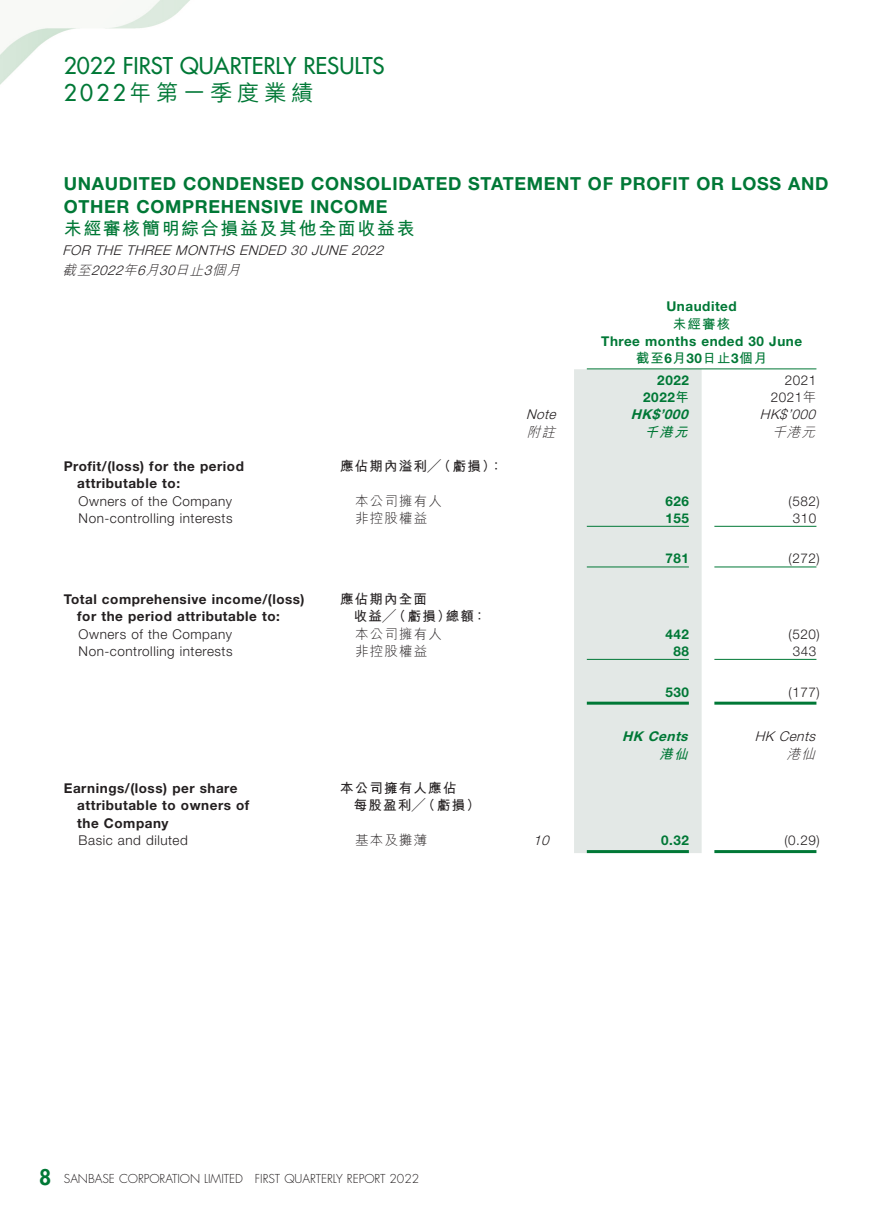
<style>
.page{position:relative;width:893px;height:1212px;background:#fff}
.page>*{position:absolute;margin:0;border:0;box-sizing:border-box;transform-origin:0 0}
.t1{font:500 22.5px "Futura Std";color:#007836}
.t2{font:500 22.5px "M Hei HK";letter-spacing:.2em;color:#007836}
.t3{font:800 21px "Futura Std";color:#007836}
.t4{font:700 18px/22.5px "Helvetica Neue LT Std";letter-spacing:.04em;color:#007836}
.t5{font:700 18px "M Hei HK";letter-spacing:.09em;color:#007836}
.t6{font:700 13.5px/17.2px "Helvetica Neue LT Std";letter-spacing:.04em;color:#231f20}
.t7{font:300 13.5px "Helvetica Neue LT Std";letter-spacing:.04em;color:#231f20}
.t8{font:700 13.5px "Helvetica Neue LT Std";letter-spacing:.04em;color:#007836}
.t9{font:italic 300 13.5px "Helvetica Neue LT Std";color:#231f20}
.t10{font:700 13.5px/17.2px "M Hei HK";letter-spacing:.09em;color:#231f20}
.t11{font:300 13.5px "M Hei HK";letter-spacing:.09em;color:#231f20}
.t12{font:italic 300 13.5px "M Hei HK";color:#231f20}
.t13{font:700 13.5px "M Hei HK";letter-spacing:.09em;color:#007836}
.t14{font:italic 700 13.5px "Helvetica Neue LT Std";color:#007836}
.t15{font:italic 700 13.5px "M Hei HK";color:#007836}
.t16{font:300 12px "Futura Std";letter-spacing:-.005em;color:#231f20}
.s1{font-family:"Futura Std"}
.s2{font-family:"Helvetica Neue LT Std"}
.s3{font-family:"M Hei HK"}
.s4{font-family:"Adobe Ming Std";font-weight:300}
</style>
<div class="page">
<div style="left:574px;top:369px;width:128px;height:484px;background:#e3e8e6"></div>
<hr style="left:587px;top:368px;width:229px;height:1px;background:#007836">
<hr style="left:587px;top:526px;width:102px;height:1px;background:#007836">
<hr style="left:714px;top:526px;width:102px;height:1px;background:#007836">
<hr style="left:587px;top:567px;width:102px;height:1px;background:#007836">
<hr style="left:714px;top:567px;width:102px;height:1px;background:#007836">
<hr style="left:587px;top:659px;width:102px;height:1px;background:#007836">
<hr style="left:714px;top:659px;width:102px;height:1px;background:#007836">
<hr style="left:587px;top:702px;width:102px;height:3px;background:#007836">
<hr style="left:714px;top:702px;width:102px;height:3px;background:#007836">
<hr style="left:587px;top:850px;width:102px;height:3px;background:#007836">
<hr style="left:714px;top:850px;width:102px;height:3px;background:#007836">
<h1 class="t1" style="left:64px;top:51px;width:322px">2022 FIRST QUARTERLY RESULTS</h1>
<h1 class="t2" style="left:64px;top:76px;width:251px"><span class="s1">2022</span>年第一季度業績</h1>
<h3 class="t4" style="left:64px;top:172px;width:766px">UNAUDITED CONDENSED CONSOLIDATED STATEMENT OF PROFIT OR LOSS AND<br>OTHER COMPREHENSIVE INCOME</h3>
<h3 class="t5" style="left:64px;top:216px;width:352px">未經審核簡明綜合損益及其他全面收益表</h3>
<p class="t9" style="left:62px;top:242px;width:326px">FOR THE THREE MONTHS ENDED 30 JUNE 2022</p>
<p class="t12" style="left:62px;top:263px;width:183px">截至<span class="s2">2022</span>年<span class="s2">6</span>月<span class="s2">30</span>日止<span class="s2">3</span>個月</p>
<p class="t8" style="left:666px;top:298px;width:72px">Unaudited</p>
<p class="t13" style="left:673px;top:314px;width:59px">未經審核</p>
<p class="t8" style="left:601px;top:333px;width:202px">Three months ended 30 June</p>
<p class="t13" style="left:636px;top:348px;width:133px">截至<span class="s2">6</span>月<span class="s2">30</span>日止<span class="s2">3</span>個月</p>
<p class="t8" style="left:657px;top:372px;width:33px">2022</p>
<p class="t7" style="left:785px;top:372px;width:33px">2021</p>
<p class="t8" style="left:643px;top:389px;width:47px">2022<span class="s3">年</span></p>
<p class="t7" style="left:771px;top:389px;width:47px">2021<span class="s3">年</span></p>
<p class="t9" style="left:526px;top:406px;width:35px">Note</p>
<p class="t14" style="left:631px;top:406px;width:62px">HK$’000</p>
<p class="t9" style="left:760px;top:406px;width:61px">HK$’000</p>
<p class="t12" style="left:527px;top:425px;width:33px">附註</p>
<p class="t15" style="left:645px;top:422px;width:49px">千港元</p>
<p class="t12" style="left:772px;top:425px;width:48px">千港元</p>
<p class="t6" style="left:77px;top:457px;width:168px;text-indent:-14px">Profit/(loss) for the period attributable to:</p>
<p class="t10" style="left:340px;top:456px;width:164px">應佔期內溢利<span class="s4">╱</span>（虧損）：</p>
<p class="t7" style="left:79px;top:492px;width:155px">Owners of the Company</p>
<p class="t11" style="left:355px;top:494px;width:88px">本公司擁有人</p>
<p class="t8" style="left:665px;top:492px;width:25px">626</p>
<p class="t7" style="left:789px;top:492px;width:33px">(582)</p>
<p class="t7" style="left:79px;top:510px;width:155px">Non-controlling interests</p>
<p class="t11" style="left:355px;top:511px;width:74px">非控股權益</p>
<p class="t8" style="left:665px;top:510px;width:25px">155</p>
<p class="t7" style="left:793px;top:510px;width:25px">310</p>
<p class="t8" style="left:665px;top:550px;width:25px">781</p>
<p class="t7" style="left:789px;top:550px;width:33px">(272)</p>
<p class="t6" style="left:77px;top:590px;width:229px;text-indent:-14px">Total comprehensive income/(loss) for the period attributable to:</p>
<p class="t10" style="left:354px;top:589px;width:134px;text-indent:-14px">應佔期內全面<br>收益╱（虧損）總額：</p>
<p class="t7" style="left:79px;top:626px;width:155px">Owners of the Company</p>
<p class="t11" style="left:355px;top:627px;width:88px">本公司擁有人</p>
<p class="t8" style="left:665px;top:625px;width:25px">442</p>
<p class="t7" style="left:789px;top:626px;width:33px">(520)</p>
<p class="t7" style="left:79px;top:643px;width:155px">Non-controlling interests</p>
<p class="t11" style="left:355px;top:644px;width:74px">非控股權益</p>
<p class="t8" style="left:673px;top:643px;width:17px">88</p>
<p class="t7" style="left:793px;top:643px;width:25px">343</p>
<p class="t8" style="left:665px;top:683px;width:25px">530</p>
<p class="t7" style="left:789px;top:683px;width:33px">(177)</p>
<p class="t14" style="left:622px;top:728px;width:71px">HK Cents</p>
<p class="t9" style="left:755px;top:728px;width:66px">HK Cents</p>
<p class="t15" style="left:659px;top:744px;width:34px">港仙</p>
<p class="t12" style="left:787px;top:747px;width:33px">港仙</p>
<p class="t6" style="left:77px;top:779px;width:174px;text-indent:-14px">Earnings/(loss) per share attributable to owners of the Company</p>
<p class="t10" style="left:354px;top:778px;width:128px;text-indent:-14px">本公司擁有人應佔<br>每股盈利╱（虧損）</p>
<p class="t7" style="left:79px;top:832px;width:111px">Basic and diluted</p>
<p class="t11" style="left:355px;top:833px;width:74px">基本及攤薄</p>
<p class="t9" style="left:533px;top:832px;width:21px">10</p>
<p class="t8" style="left:661px;top:832px;width:29px">0.32</p>
<p class="t7" style="left:784px;top:832px;width:37px">(0.29)</p>
<h2 class="t3" style="left:39px;top:1164px;width:14px">8</h2>
<p class="t16" style="left:64px;top:1171px;width:357px">SANBASE CORPORATION LIMITED FIRST QUARTERLY REPORT 2022</p>
</div>
